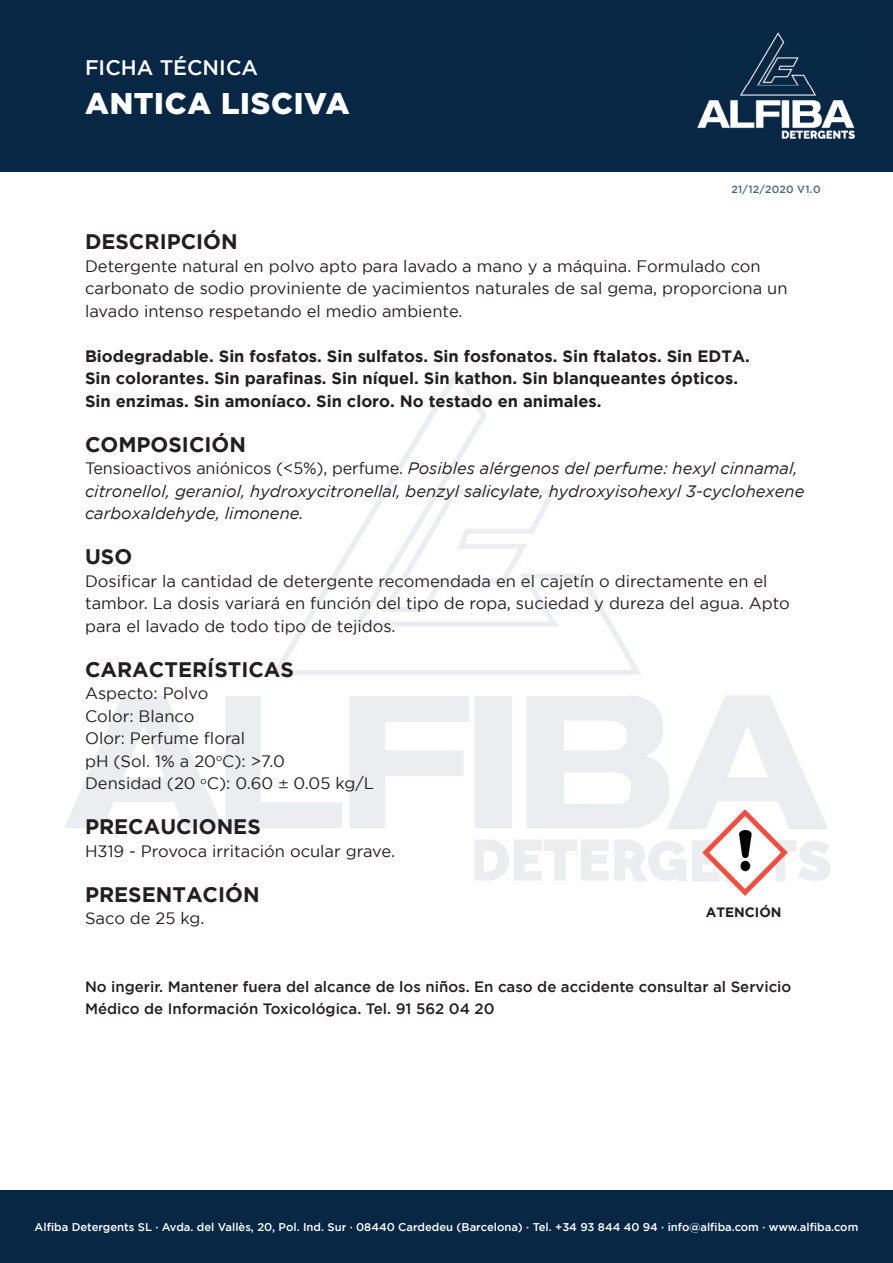
<style>
.page{position:relative;width:893px;height:1263px;background:#fff}
.page>*{position:absolute;margin:0;border:0;box-sizing:border-box;transform-origin:0 0}
.t1{font:900 30px "Gotham";letter-spacing:.02em;color:#fff}
.t2{font:700 21px "Gotham";color:#231f20}
.t3{font:500 21px "Gotham";color:#fff}
.t4{font:16.5px/22.5px "Gotham";color:#231f20}
.t5{font:700 16.5px/22.5px "Gotham";color:#231f20}
.t6{font:italic 16.5px/22.5px "Gotham";color:#231f20}
.t7{font:500 15px/22.5px "Gotham";color:#231f20}
.t8{font:700 13.5px "Gotham";color:#231f20}
.t9{font:500 11.25px "Gotham";color:#fff}
.t10{font:500 10.5px "Gotham";letter-spacing:.025em;color:#476678}
.s1{font-style:normal}
.s2{font-family:"Avenir Next Cyr"}
</style>
<div class="page">
<div style="left:0;top:0;width:893px;height:172px;background:#072744"></div>
<div style="left:0;top:1191px;width:893px;height:72px;background:#072744"></div>
<img style="left:702px;top:810px;width:85px;height:85px">
<img style="left:697px;top:33px;width:158px;height:106px">
<p class="t3" style="left:85px;top:56px;width:175px">FICHA TÉCNICA</p>
<h1 class="t1" style="left:85px;top:86px;width:266px">ANTICA LISCIVA</h1>
<p class="t10" style="left:731px;top:184px;width:91px">21/12/2020 V1.0</p>
<p class="t2" style="left:85px;top:230px;width:154px">DESCRIPCIÓN</p>
<p class="t4" style="left:85px;top:254px;width:704px">Detergente natural en polvo apto para lavado a mano y a máquina. Formulado con carbonato de sodio proviniente de yacimientos naturales de sal gema, proporciona un lavado intenso respetando el medio ambiente.</p>
<p class="t5" style="left:85px;top:344px;width:666px">Biodegradable. Sin fosfatos. Sin sulfatos. Sin fosfonatos. Sin ftalatos. Sin EDTA.<br>Sin colorantes. Sin parafinas. Sin níquel. Sin kathon. Sin blanqueantes ópticos.<br>Sin enzimas. Sin amoníaco. Sin cloro. No testado en animales.</p>
<p class="t2" style="left:85px;top:432px;width:162px">COMPOSICIÓN</p>
<p class="t6" style="left:85px;top:457px;width:721px"><span class="s1">Tensioactivos aniónicos (&lt;5%), perfume.</span> Posibles alérgenos del perfume: hexyl cinnamal, citronellol, geraniol, hydroxycitronellal, benzyl salicylate, hydroxyisohexyl 3-cyclohexene carboxaldehyde, limonene.</p>
<p class="t2" style="left:85px;top:545px;width:49px">USO</p>
<p class="t4" style="left:85px;top:569px;width:706px">Dosificar la cantidad de detergente recomendada en el cajetín o directamente en el tambor. La dosis variará en función del tipo de ropa, suciedad y dureza del agua. Apto para el lavado de todo tipo de tejidos.</p>
<p class="t2" style="left:85px;top:657px;width:210px">CARACTERÍSTICAS</p>
<p class="t4" style="left:85px;top:682px;width:290px">Aspecto: Polvo<br>Color: Blanco<br>Olor: Perfume floral<br>pH (Sol. 1% a 20<sup>o</sup>C): &gt;7.0<br>Densidad (20 <sup>o</sup>C): 0.60 <span class="s2">±</span> 0.05 kg/L</p>
<p class="t2" style="left:85px;top:815px;width:177px">PRECAUCIONES</p>
<p class="t4" style="left:85px;top:839px;width:311px">H319 - Provoca irritación ocular grave.</p>
<p class="t2" style="left:85px;top:882px;width:176px">PRESENTACIÓN</p>
<p class="t4" style="left:85px;top:907px;width:121px">Saco de 25 kg.</p>
<p class="t8" style="left:706px;top:905px;width:77px">ATENCIÓN</p>
<p class="t7" style="left:85px;top:975px;width:708px">No ingerir. Mantener fuera del alcance de los niños. En caso de accidente consultar al Servicio<br>Médico de Información Toxicológica. Tel. 91 562 04 20</p>
<p class="t9" style="left:35px;top:1220px;width:825px">Alfiba Detergents SL · Avda. del Vallès, 20, Pol. Ind. Sur · 08440 Cardedeu (Barcelona) · Tel. +34 93 844 40 94 · info@alfiba.com · www.alfiba.com</p>
</div>
